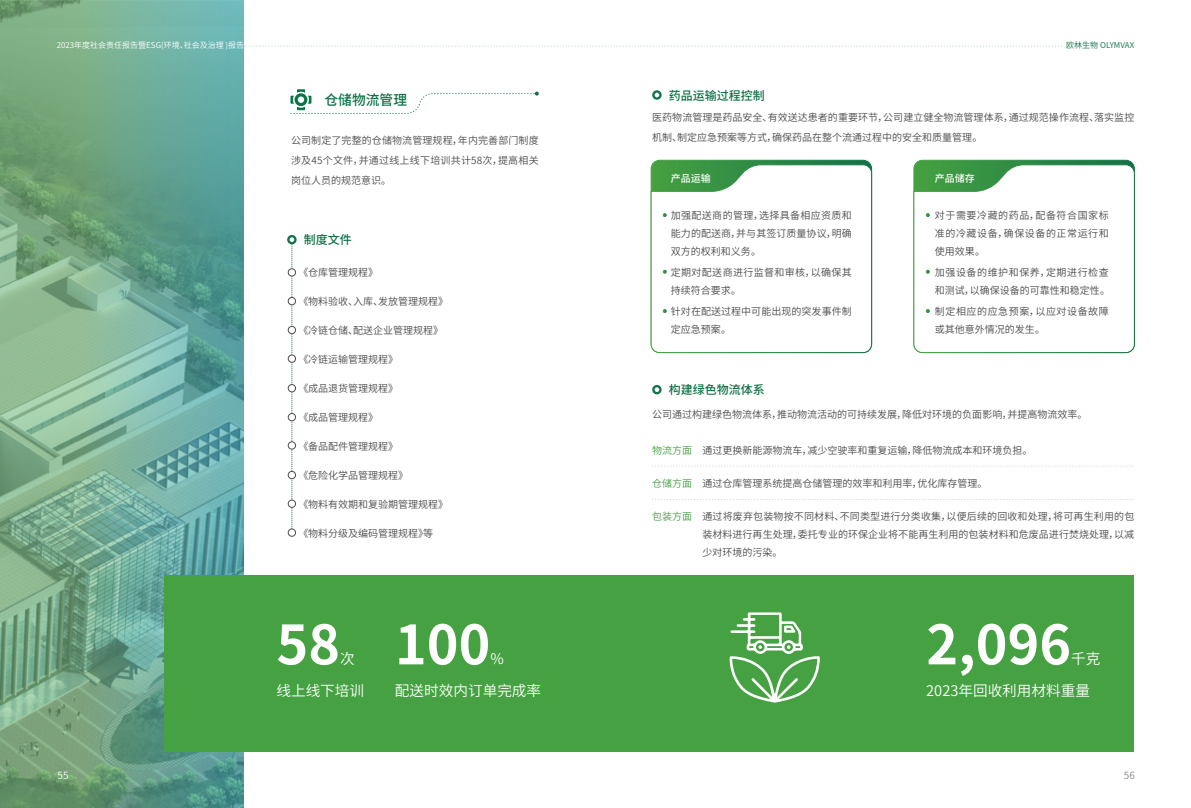
<style>
.page{position:relative;width:1191px;height:808px;background:#fff}
.page>*{position:absolute;margin:0;border:0;box-sizing:border-box;transform-origin:0 0}
.t1{font:700 54px "Source Han Sans SC";color:#fff}
.t2{font:14.6px/31.7px "Source Han Sans SC";color:#fff}
.t3{font:500 14px "Source Han Sans SC";color:#0d7145}
.t4{font:500 12px "Source Han Sans SC";color:#0d7145}
.t5{font:10px/18px "Source Han Sans SC";color:#4d4a4a;text-align:justify}
.t6{font:10px/18px "Source Han Sans SC";letter-spacing:.025em;color:#4d4a4a}
.t7{font:10px/18px "Source Han Sans SC";letter-spacing:.055em;color:#4d4a4a}
.t8{font:10px/18px "Source Han Sans SC";letter-spacing:.035em;color:#4d4a4a}
.t9{font:10px "Source Han Sans SC";color:#45a141}
.t10{font:500 10px "Source Han Sans SC";color:#fff}
.t11{font:10px "Source Han Sans SC";color:#fff}
.t12{font:10px "Source Han Sans SC";color:#898989}
.t13{font:8px "Source Han Sans SC";color:#fff}
.t14{font:8px "Source Han Sans SC";color:#0d7145}
</style>
<div class="page">
<svg style="left:650px;top:164px;width:222px;height:189px"></svg>
<svg style="left:913px;top:164px;width:222px;height:189px"></svg>
<svg style="left:0;top:0;width:244px;height:808px;background:#71a890"></svg>
<svg style="left:244px;top:46px;width:815px;height:1px"></svg>
<div style="left:165px;top:575px;width:968px;height:176px;background:#45a141"></div>
<svg style="left:287px;top:235px;width:9px;height:298px"></svg>
<svg style="left:652px;top:90px;width:9px;height:10px"></svg>
<svg style="left:652px;top:385px;width:9px;height:9px"></svg>
<div style="left:288px;top:269px;width:7px;height:7px;background:#fff;border-radius:50%"></div>
<div style="left:288px;top:268px;width:8px;height:8px;border:1px solid #4d4a4a;border-radius:50%"></div>
<div style="left:288px;top:297px;width:7px;height:8px;background:#fff;border-radius:50%"></div>
<div style="left:288px;top:297px;width:8px;height:8px;border:1px solid #4d4a4a;border-radius:50%"></div>
<div style="left:288px;top:326px;width:7px;height:8px;background:#fff;border-radius:50%"></div>
<div style="left:288px;top:326px;width:8px;height:8px;border:1px solid #4d4a4a;border-radius:50%"></div>
<div style="left:288px;top:355px;width:7px;height:7px;background:#fff;border-radius:50%"></div>
<div style="left:288px;top:355px;width:8px;height:8px;border:1px solid #4d4a4a;border-radius:50%"></div>
<div style="left:288px;top:384px;width:7px;height:8px;background:#fff;border-radius:50%"></div>
<div style="left:288px;top:384px;width:8px;height:8px;border:1px solid #4d4a4a;border-radius:50%"></div>
<div style="left:288px;top:413px;width:7px;height:8px;background:#fff;border-radius:50%"></div>
<div style="left:288px;top:413px;width:8px;height:8px;border:1px solid #4d4a4a;border-radius:50%"></div>
<div style="left:288px;top:442px;width:7px;height:7px;background:#fff;border-radius:50%"></div>
<div style="left:288px;top:441px;width:8px;height:8px;border:1px solid #4d4a4a;border-radius:50%"></div>
<div style="left:288px;top:471px;width:7px;height:8px;background:#fff;border-radius:50%"></div>
<div style="left:288px;top:471px;width:8px;height:8px;border:1px solid #4d4a4a;border-radius:50%"></div>
<div style="left:288px;top:500px;width:7px;height:7px;background:#fff;border-radius:50%"></div>
<div style="left:288px;top:500px;width:8px;height:8px;border:1px solid #4d4a4a;border-radius:50%"></div>
<div style="left:288px;top:529px;width:7px;height:7px;background:#fff;border-radius:50%"></div>
<div style="left:288px;top:529px;width:8px;height:8px;border:1px solid #4d4a4a;border-radius:50%"></div>
<svg style="left:663px;top:213px;width:3px;height:4px"></svg>
<svg style="left:663px;top:270px;width:3px;height:4px"></svg>
<svg style="left:663px;top:309px;width:3px;height:4px"></svg>
<svg style="left:926px;top:213px;width:3px;height:4px"></svg>
<svg style="left:926px;top:270px;width:3px;height:4px"></svg>
<svg style="left:926px;top:309px;width:3px;height:4px"></svg>
<svg style="left:652px;top:466px;width:481px;height:1px"></svg>
<svg style="left:652px;top:499px;width:481px;height:1px"></svg>
<svg style="left:729px;top:612px;width:91px;height:91px"></svg>
<svg style="left:290px;top:89px;width:249px;height:25px"></svg>
<p class="t13" style="left:57px;top:41px;width:189px">2023年度社会责任报告暨ESG(环境、社会及治理 )报告</p>
<h3 class="t3" style="left:324px;top:92px;width:84px">仓储物流管理</h3>
<p class="t5" style="left:291px;top:131px;width:249px;line-height:20px">公司制定了完整的仓储物流管理规程，年内完善部门制度涉及45个文件，并通过线上线下培训共计58次，提高相关岗位人员的规范意识。</p>
<p class="t4" style="left:304px;top:233px;width:49px">制度文件</p>
<p class="t5" style="left:298px;top:263px;width:81px">《仓库管理规程》</p>
<p class="t5" style="left:298px;top:292px;width:151px">《物料验收、入库、发放管理规程》</p>
<p class="t5" style="left:298px;top:321px;width:146px">《冷链仓储、配送企业管理规程》</p>
<p class="t5" style="left:298px;top:350px;width:101px">《冷链运输管理规程》</p>
<p class="t5" style="left:298px;top:379px;width:101px">《成品退货管理规程》</p>
<p class="t5" style="left:298px;top:408px;width:81px">《成品管理规程》</p>
<p class="t5" style="left:298px;top:437px;width:101px">《备品配件管理规程》</p>
<p class="t5" style="left:298px;top:466px;width:111px">《危险化学品管理规程》</p>
<p class="t5" style="left:298px;top:495px;width:151px">《物料有效期和复验期管理规程》</p>
<p class="t5" style="left:298px;top:524px;width:136px">《物料分级及编码管理规程》等</p>
<h1 class="t1" style="left:276px;top:614px;width:65px">58</h1>
<h2 class="t2" style="left:276px;top:643px;width:89px;text-indent:64px">次线上线下培训</h2>
<h1 class="t1" style="left:395px;top:614px;width:97px">100</h1>
<h2 class="t2" style="left:395px;top:643px;width:148px;text-indent:95px">%<br>配送时效内订单完成率</h2>
<p class="t4" style="left:668px;top:89px;width:97px">药品运输过程控制</p>
<p class="t14" style="left:1066px;top:41px;width:70px">欧林生物 OLYMVAX</p>
<p class="t5" style="left:652px;top:108px;width:483px;line-height:20px">医药物流管理是药品安全、有效送达患者的重要环节，公司建立健全物流管理体系，通过规范操作流程、落实监控机制、制定应急预案等方式，确保药品在整个流通过程中的安全和质量管理。</p>
<p class="t10" style="left:671px;top:173px;width:41px">产品运输</p>
<p class="t10" style="left:935px;top:173px;width:41px">产品储存</p>
<p class="t5" style="left:671px;top:206px;width:182px">加强配送商的管理，选择具备相应资质和能力的配送商，并与其签订质量协议，明确双方的权利和义务。</p>
<p class="t8" style="left:671px;top:263px;width:182px">定期对配送商进行监督和审核，以确保其持续符合要求。</p>
<p class="t5" style="left:671px;top:302px;width:182px">针对在配送过程中可能出现的突发事件制定应急预案。</p>
<p class="t4" style="left:668px;top:383px;width:97px">构建绿色物流体系</p>
<p class="t5" style="left:935px;top:206px;width:175px">对于需要冷藏的药品，配备符合国家标准的冷藏设备，确保设备的正常运行和使用效果。</p>
<p class="t6" style="left:935px;top:263px;width:177px">加强设备的维护和保养，定期进行检查和测试，以确保设备的可靠性和稳定性。</p>
<p class="t7" style="left:935px;top:302px;width:175px">制定相应的应急预案，以应对设备故障或其他意外情况的发生。</p>
<p class="t5" style="left:652px;top:405px;width:437px">公司通过构建绿色物流体系，推动物流活动的可持续发展，降低对环境的负面影响，并提高物流效率。</p>
<p class="t5" style="left:702px;top:441px;width:332px">通过更换新能源物流车，减少空驶率和重复运输，降低物流成本和环境负担。</p>
<p class="t5" style="left:702px;top:474px;width:287px">通过仓库管理系统提高仓储管理的效率和利用率，优化库存管理。</p>
<p class="t5" style="left:702px;top:507px;width:433px">通过将废弃包装物按不同材料、不同类型进行分类收集，以便后续的回收和处理，将可再生利用的包装材料进行再生处理，委托专业的环保企业将不能再生利用的包装材料和危废品进行焚烧处理，以减少对环境的污染。</p>
<p class="t9" style="left:652px;top:444px;width:41px">物流方面</p>
<p class="t9" style="left:652px;top:477px;width:41px">仓储方面</p>
<p class="t9" style="left:652px;top:510px;width:41px">包装方面</p>
<h1 class="t1" style="left:926px;top:614px;width:146px">2,096</h1>
<h2 class="t2" style="left:926px;top:643px;width:176px;text-indent:145px">千克<br>2023年回收利用材料重量</h2>
<p class="t11" style="left:58px;top:769px;width:12px">55</p>
<p class="t12" style="left:1123px;top:769px;width:12px">56</p>
</div>
